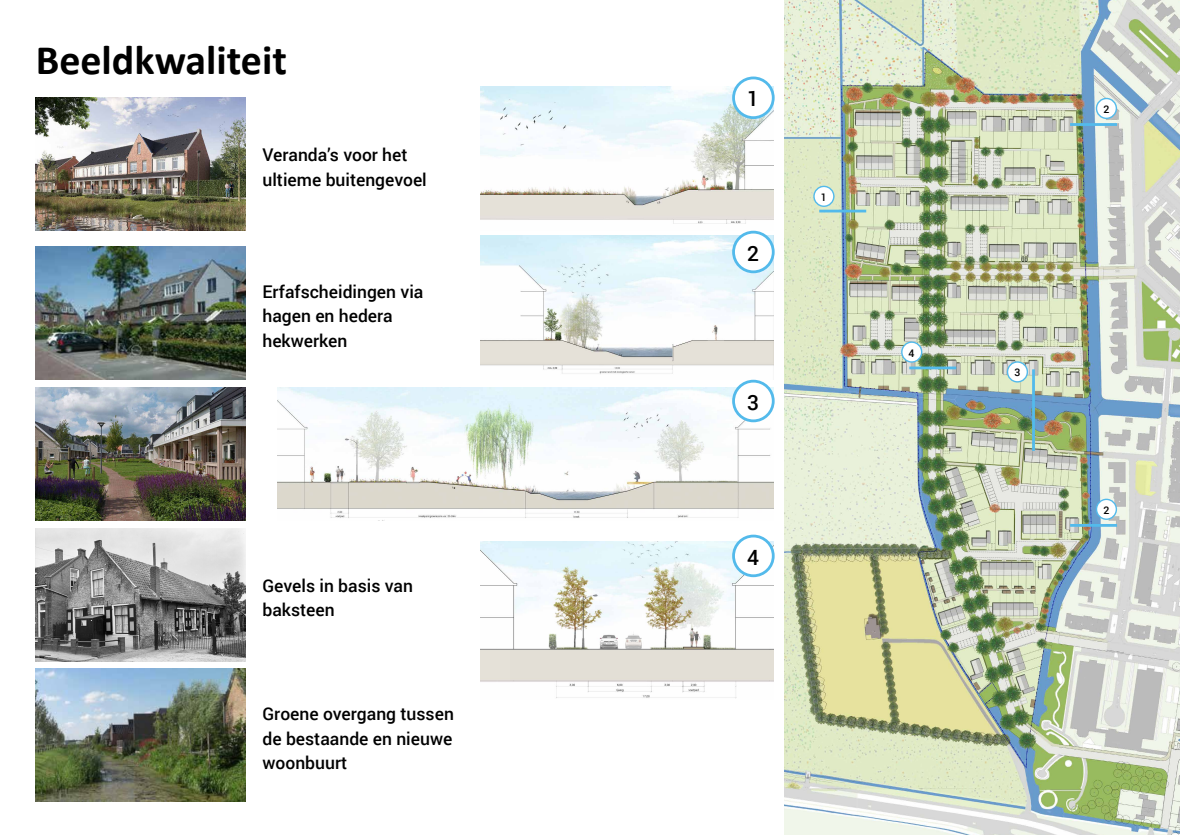
<style>
.page{position:relative;width:1180px;height:835px;background:#fff}
.page>*{position:absolute;margin:0;border:0;box-sizing:border-box;transform-origin:0 0}
.t1{font:700 42px "Calibri";color:#000}
.t2{font:500 21px "Roboto";color:#000}
.t3{font:500 17.5px/24.5px "Roboto";color:#000}
.t4{font:500 10.5px "Roboto";color:#000}
</style>
<div class="page">
<img style="left:784px;top:0;width:396px;height:834px">
<img style="left:36px;top:528px;width:210px;height:133px">
<img style="left:36px;top:668px;width:210px;height:133px">
<img style="left:36px;top:387px;width:210px;height:133px">
<img style="left:36px;top:247px;width:210px;height:132px">
<img style="left:36px;top:98px;width:210px;height:133px">
<img style="left:481px;top:86px;width:292px;height:145px">
<img style="left:481px;top:235px;width:292px;height:139px">
<img style="left:481px;top:541px;width:292px;height:158px">
<img style="left:278px;top:387px;width:495px;height:131px">
<div style="left:733px;top:78px;width:40px;height:40px;background:#fff;border-radius:50%"></div>
<div style="left:732px;top:76px;width:42px;height:43px;border:3px solid #53baeb;border-radius:50%"></div>
<div style="left:814px;top:186px;width:20px;height:20px;background:#fff;border-radius:50%"></div>
<div style="left:813px;top:186px;width:21px;height:21px;border:1px solid #53baeb;border-radius:50%"></div>
<div style="left:733px;top:232px;width:40px;height:40px;background:#fff;border-radius:50%"></div>
<div style="left:732px;top:231px;width:42px;height:42px;border:3px solid #53baeb;border-radius:50%"></div>
<div style="left:1096px;top:98px;width:20px;height:20px;background:#fff;border-radius:50%"></div>
<div style="left:1095px;top:98px;width:22px;height:21px;border:1px solid #53baeb;border-radius:50%"></div>
<svg style="left:1096px;top:499px;width:20px;height:20px"></svg>
<div style="left:1095px;top:498px;width:22px;height:22px;border:1px solid #53baeb;border-radius:50%"></div>
<div style="left:733px;top:381px;width:40px;height:40px;background:#fff;border-radius:50%"></div>
<div style="left:732px;top:379px;width:42px;height:43px;border:3px solid #53baeb;border-radius:50%"></div>
<div style="left:1007px;top:362px;width:20px;height:20px;background:#fff;border-radius:50%"></div>
<div style="left:1007px;top:361px;width:21px;height:21px;border:1px solid #53baeb;border-radius:50%"></div>
<div style="left:733px;top:536px;width:40px;height:39px;background:#fff;border-radius:50%"></div>
<div style="left:732px;top:534px;width:42px;height:43px;border:3px solid #53baeb;border-radius:50%"></div>
<div style="left:902px;top:342px;width:19px;height:20px;background:#fff;border-radius:50%"></div>
<div style="left:901px;top:341px;width:21px;height:21px;border:1px solid #53baeb;border-radius:50%"></div>
<hr style="left:819px;top:210px;width:47px;height:2px;background:#53baeb">
<hr style="left:1070px;top:123px;width:47px;height:3px;background:#53baeb">
<hr style="left:1070px;top:524px;width:47px;height:2px;background:#53baeb">
<hr style="left:909px;top:366px;width:47px;height:3px;background:#53baeb">
<hr style="left:1032px;top:369px;width:3px;height:82px;background:#53baeb">
<h1 class="t1" style="left:36px;top:30px;width:253px">Beeldkwaliteit</h1>
<p class="t3" style="left:262px;top:142px;width:166px">Veranda’s voor het ultieme buitengevoel</p>
<p class="t3" style="left:262px;top:279px;width:162px">Erfafscheidingen via hagen en hedera hekwerken</p>
<p class="t3" style="left:262px;top:572px;width:152px">Gevels in basis van baksteen</p>
<p class="t3" style="left:262px;top:700px;width:193px;text-align:justify">Groene overgang tussen de bestaande en nieuwe woonbuurt</p>
<p class="t2" style="left:747px;top:84px;width:13px">1</p>
<p class="t2" style="left:747px;top:238px;width:13px">2</p>
<p class="t2" style="left:747px;top:387px;width:13px">3</p>
<p class="t2" style="left:747px;top:542px;width:13px">4</p>
<p class="t4" style="left:821px;top:190px;width:7px">1</p>
<p class="t4" style="left:908px;top:345px;width:7px">4</p>
<p class="t4" style="left:1103px;top:102px;width:7px">2</p>
<p class="t4" style="left:1014px;top:365px;width:7px">3</p>
<p class="t4" style="left:1103px;top:502px;width:7px">2</p>
</div>
